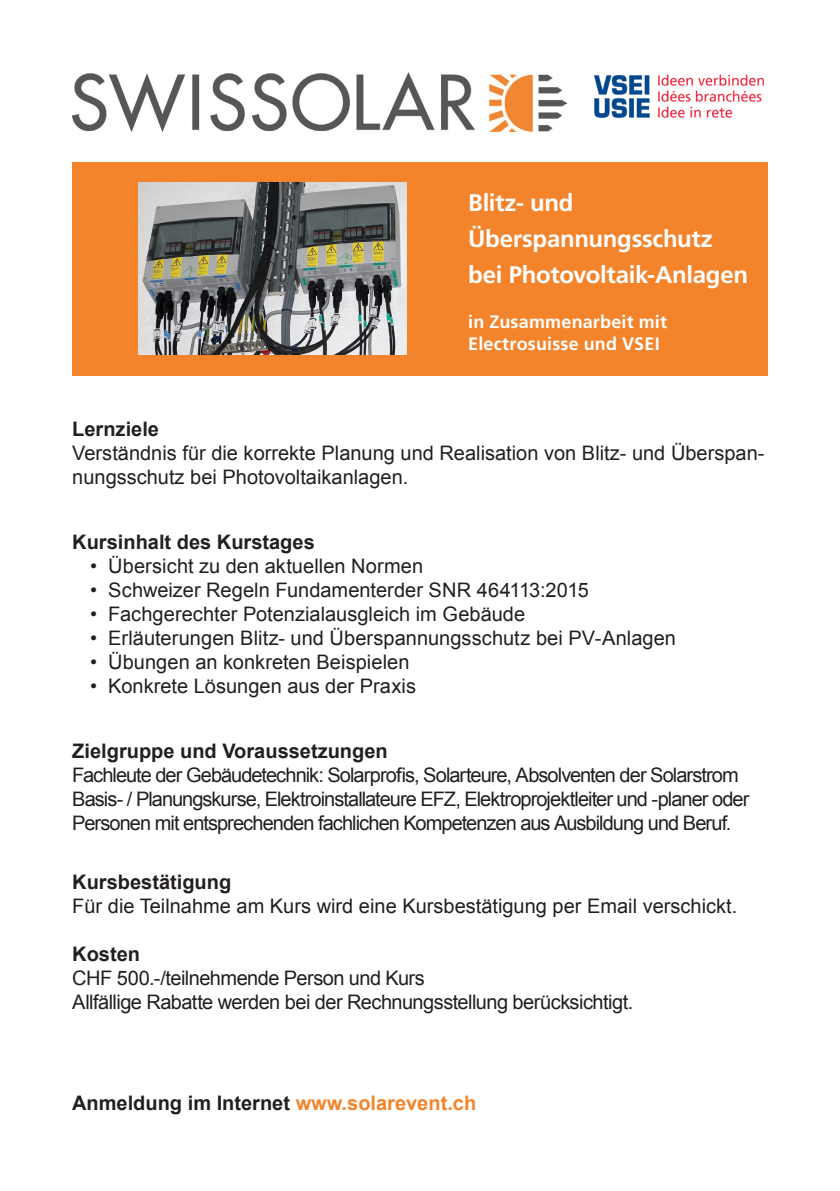
<style>
.page{position:relative;width:840px;height:1191px;background:#fff}
.page>*{position:absolute;margin:0;border:0;box-sizing:border-box;transform-origin:0 0}
.t1{font:700 24px/36px "Frutiger";letter-spacing:-.015em;color:#fff}
.t2{font:20px/24px "Arial";letter-spacing:-.005em;color:#231f20}
.t3{font:20px/24px "Arial";letter-spacing:-.05em;color:#231f20}
.t4{font:700 20px "Arial";color:#231f20}
.t5{font:20px "Arial";letter-spacing:-.025em;color:#231f20}
.t6{font:700 18px/22px "Frutiger";letter-spacing:.01em;color:#fff}
.s1{color:#f3842b}
</style>
<div class="page">
<div style="left:72px;top:163px;width:695px;height:213px;background:#f3842b"></div>
<img style="left:72px;top:72px;width:494px;height:59px">
<img style="left:138px;top:183px;width:269px;height:172px">
<img style="left:594px;top:74px;width:170px;height:44px">
<p class="t1" style="left:468px;top:185px;width:281px">Blitz- und<br>Überspannungsschutz bei Photovoltaik-Anlagen</p>
<p class="t6" style="left:468px;top:310px;width:200px">in Zusammenarbeit mit<br>Electrosuisse und VSEI</p>
<p class="t4" style="left:72px;top:415px;width:88px">Lernziele</p>
<p class="t2" style="left:72px;top:441px;width:693px">Verständnis für die korrekte Planung und Realisation von Blitz- und Überspan&shy;nungsschutz bei Photovoltaikanlagen.</p>
<p class="t4" style="left:72px;top:528px;width:244px">Kursinhalt des Kurstages</p>
<p class="t2" style="left:90px;top:554px;width:334px">• Übersicht zu den aktuellen Normen</p>
<p class="t2" style="left:90px;top:578px;width:500px">• Schweizer Regeln Fundamenterder SNR 464113:2015</p>
<p class="t2" style="left:90px;top:602px;width:436px">• Fachgerechter Potenzialausgleich im Gebäude</p>
<p class="t2" style="left:90px;top:626px;width:587px">• Erläuterungen Blitz- und Überspannungsschutz bei PV-Anlagen</p>
<p class="t2" style="left:90px;top:650px;width:320px">• Übungen an konkreten Beispielen</p>
<p class="t2" style="left:90px;top:674px;width:327px">• Konkrete Lösungen aus der Praxis</p>
<p class="t4" style="left:72px;top:737px;width:317px">Zielgruppe und Voraussetzungen</p>
<p class="t3" style="left:72px;top:763px;width:678px">Fachleute der Gebäudetechnik: Solarprofis, Solarteure, Absolventen der Solarstrom<br>Basis- / Planungskurse, Elektroinstallateure EFZ, Elektroprojektleiter und -planer oder<br>Personen mit entsprechenden fachlichen Kompetenzen aus Ausbildung und Beruf.</p>
<p class="t4" style="left:72px;top:869px;width:160px">Kursbestätigung</p>
<p class="t2" style="left:72px;top:894px;width:666px">Für die Teilnahme am Kurs wird eine Kursbestätigung per Email verschickt.</p>
<p class="t4" style="left:72px;top:941px;width:69px">Kosten</p>
<p class="t5" style="left:72px;top:965px;width:354px">CHF 500.-/teilnehmende Person und Kurs</p>
<p class="t5" style="left:72px;top:989px;width:562px">Allfällige Rabatte werden bei der Rechnungsstellung berücksichtigt.</p>
<p class="t4" style="left:72px;top:1089px;width:405px">Anmeldung im Internet <span class="s1">www.solarevent.ch</span></p>
</div>
